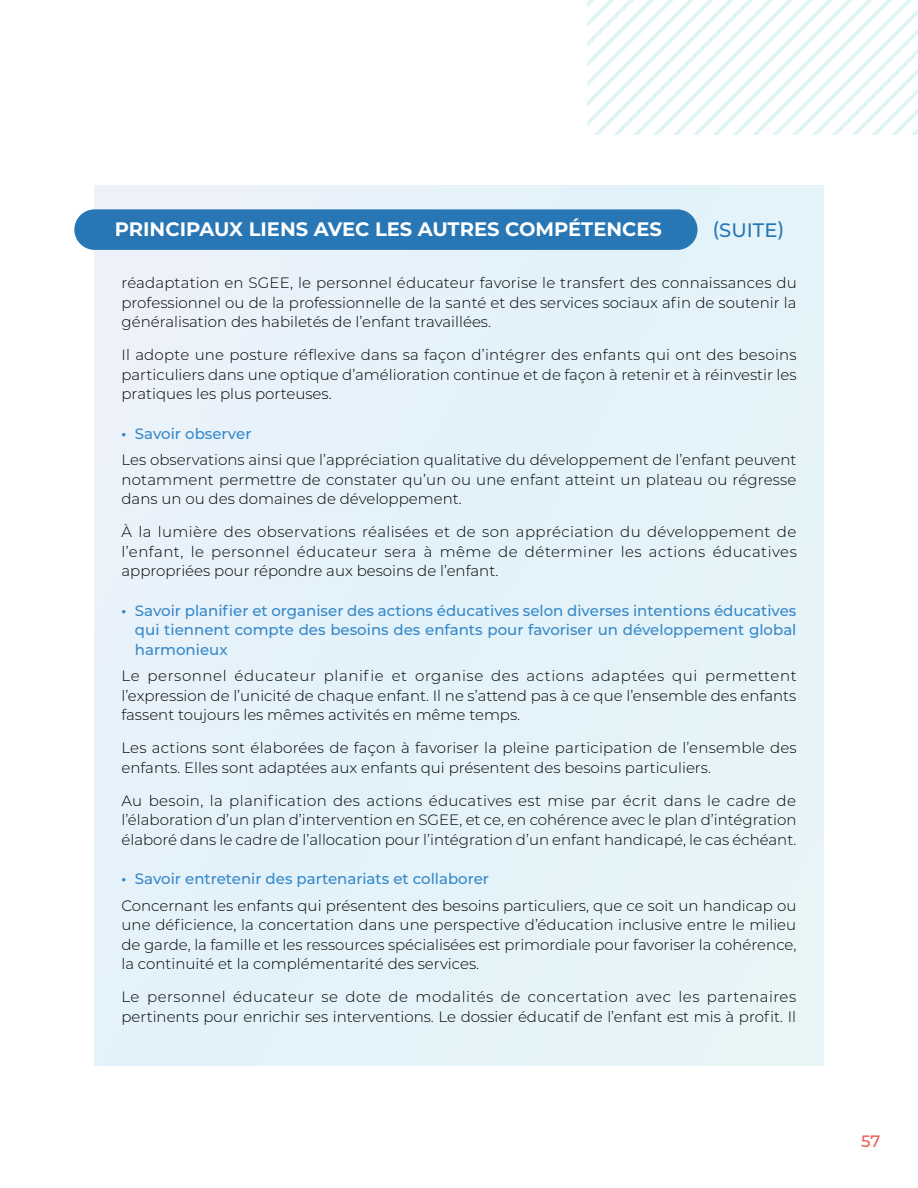
<style>
.page{position:relative;width:918px;height:1188px;background:#fff}
.page>*{position:absolute;margin:0;border:0;box-sizing:border-box;transform-origin:0 0}
.t1{font:700 19.5px "Montserrat";color:#fff}
.t2{font:500 19.5px "Montserrat";color:#2876b4}
.t3{font:500 16.5px "Montserrat";color:#eb5e57}
.t4{font:300 15px/19.5px "Montserrat";color:#000;text-align:justify}
.t5{font:500 15px/19.5px "Montserrat";color:#3788c9;text-align:justify}
.s1{font-weight:800;color:#3788c9}
.s2{font-weight:500;color:#3788c9}
.s3{font-weight:800}
</style>
<div class="page">
<svg style="left:588px;top:0;width:330px;height:135px"></svg>
<div style="left:94px;top:186px;width:729px;height:880px;background:#e4f2f9"></div>
<div style="left:74px;top:209px;width:624px;height:41px;background:#2876b4;border-radius:20px"></div>
<h1 class="t1" style="left:115px;top:215px;width:549px">PRINCIPAUX LIENS AVEC LES AUTRES COMPÉTENCES</h1>
<h1 class="t2" style="left:712px;top:216px;width:74px">(SUITE)</h1>
<p class="t4" style="left:121px;top:272px;width:677px">réadaptation en SGEE, le personnel éducateur favorise le transfert des connaissances du professionnel ou de la professionnelle de la santé et des services sociaux afin de soutenir la généralisation des habiletés de l’enfant travaillées.</p>
<p class="t4" style="left:121px;top:344px;width:677px">Il adopte une posture réflexive dans sa façon d’intégrer des enfants qui ont des besoins particuliers dans une optique d’amélioration continue et de façon à retenir et à réinvestir les pratiques les plus porteuses.</p>
<p class="t4" style="left:121px;top:420px;width:676px;line-height:26.2px"><span class="s1">·</span> <span class="s2">Savoir observer<br></span>Les observations ainsi que l’appréciation qualitative du développement de l’enfant peuvent</p>
<p class="t4" style="left:121px;top:469px;width:677px">notamment permettre de constater qu’un ou une enfant atteint un plateau ou régresse dans un ou des domaines de développement.</p>
<p class="t4" style="left:121px;top:521px;width:677px">À la lumière des observations réalisées et de son appréciation du développement de l’enfant, le personnel éducateur sera à même de déterminer les actions éducatives appropriées pour répondre aux besoins de l’enfant.</p>
<p class="t5" style="left:135px;top:600px;width:663px;text-indent:-14px"><span class="s3">·</span> Savoir planifier et organiser des actions éducatives selon diverses intentions éducatives qui tiennent compte des besoins des enfants pour favoriser un développement global harmonieux</p>
<p class="t4" style="left:121px;top:665px;width:677px">Le personnel éducateur planifie et organise des actions adaptées qui permettent l’expression de l’unicité de chaque enfant. Il ne s’attend pas à ce que l’ensemble des enfants fassent toujours les mêmes activités en même temps.</p>
<p class="t4" style="left:121px;top:737px;width:677px">Les actions sont élaborées de façon à favoriser la pleine participation de l’ensemble des enfants. Elles sont adaptées aux enfants qui présentent des besoins particuliers.</p>
<p class="t4" style="left:121px;top:790px;width:677px">Au besoin, la planification des actions éducatives est mise par écrit dans le cadre de l’élaboration d’un plan d’intervention en SGEE, et ce, en cohérence avec le plan d’intégration élaboré dans le cadre de l’allocation pour l’intégration d’un enfant handicapé, le cas échéant.</p>
<p class="t4" style="left:121px;top:865px;width:677px;line-height:26.2px"><span class="s1">·</span> <span class="s2">Savoir entretenir des partenariats et collaborer<br></span>Concernant les enfants qui présentent des besoins particuliers, que ce soit un handicap ou</p>
<p class="t4" style="left:121px;top:914px;width:677px">une déficience, la concertation dans une perspective d’éducation inclusive entre le milieu de garde, la famille et les ressources spécialisées est primordiale pour favoriser la cohérence, la continuité et la complémentarité des services.</p>
<p class="t4" style="left:121px;top:986px;width:676px">Le personnel éducateur se dote de modalités de concertation avec les partenaires pertinents pour enrichir ses interventions. Le dossier éducatif de l’enfant est mis à profit. Il</p>
<p class="t3" style="left:861px;top:1129px;width:21px">57</p>
</div>
